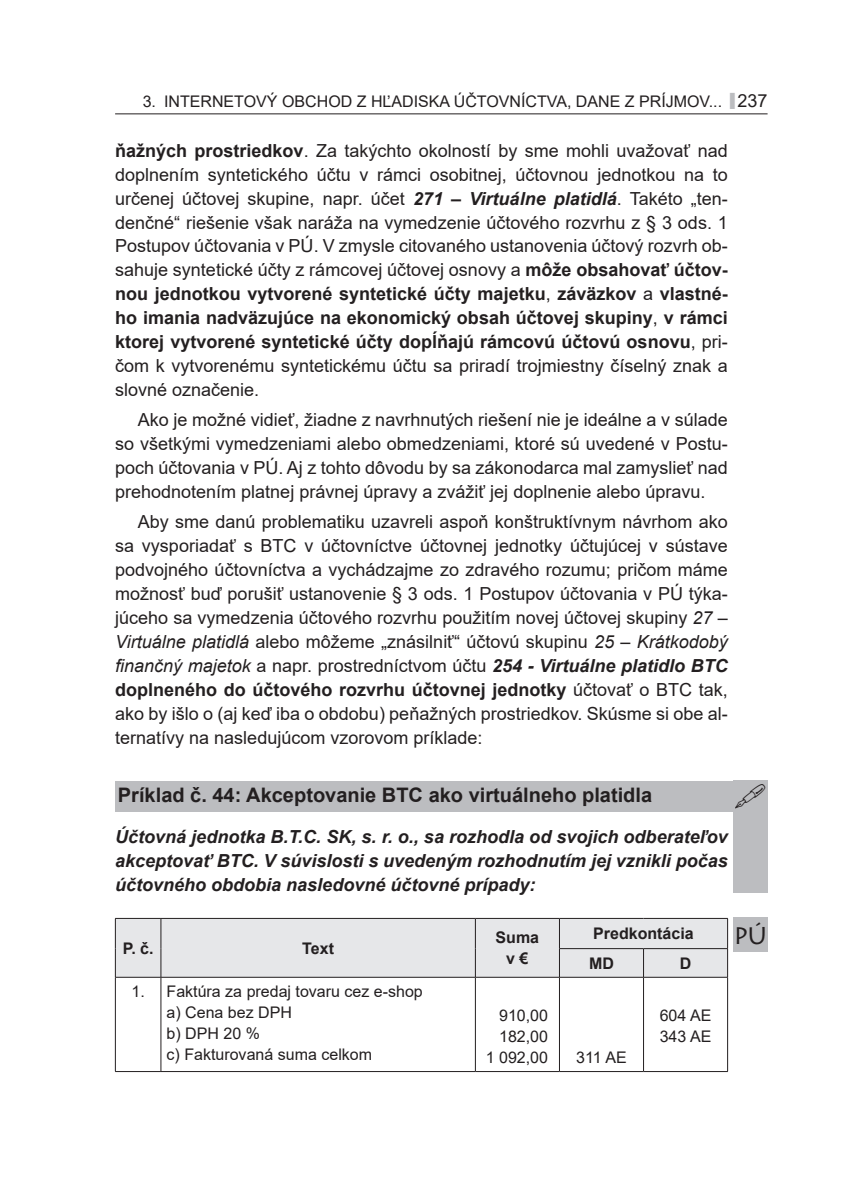
<style>
.page{position:relative;width:843px;height:1194px;background:#fff}
.page>*{position:absolute;margin:0;border:0;box-sizing:border-box;transform-origin:0 0}
.t1{font:24px "Lithos Pro";color:#231f20}
.t2{font:700 20px "Arial";color:#231f20}
.t3{font:18px/24px "Arial";color:#231f20;text-align:justify}
.t4{font:italic 700 18px/24px "Arial";color:#231f20;text-align:justify}
.t5{font:16px/20.8px "Arial";color:#231f20}
.t6{font:700 16px/20.8px "Arial";color:#231f20;text-align:center}
.s1{font-weight:700}
.s2{font-weight:700;font-style:italic}
.s3{font-style:italic}
</style>
<div class="page">
<hr style="left:115px;top:113px;width:652px;height:1px;background:#231f20">
<div style="left:733px;top:781px;width:34px;height:112px;background:#bcbdc0"></div>
<div style="left:115px;top:781px;width:619px;height:31px;background:#bcbdc0"></div>
<hr style="left:160px;top:977px;width:1px;height:94px;background:#231f20">
<hr style="left:475px;top:977px;width:1px;height:94px;background:#231f20">
<hr style="left:559px;top:977px;width:1px;height:94px;background:#231f20">
<hr style="left:643px;top:977px;width:1px;height:94px;background:#231f20">
<hr style="left:115px;top:1071px;width:46px;height:1px;background:#231f20">
<hr style="left:161px;top:1071px;width:314px;height:1px;background:#231f20">
<hr style="left:475px;top:1071px;width:84px;height:1px;background:#231f20">
<hr style="left:559px;top:1071px;width:84px;height:1px;background:#231f20">
<hr style="left:643px;top:1071px;width:84px;height:1px;background:#231f20">
<hr style="left:115px;top:977px;width:1px;height:94px;background:#231f20">
<hr style="left:727px;top:977px;width:1px;height:94px;background:#231f20">
<div style="left:115px;top:918px;width:613px;height:59px;background:#e6e7e9"></div>
<hr style="left:115px;top:977px;width:46px;height:1px;background:#231f20">
<hr style="left:161px;top:977px;width:314px;height:1px;background:#231f20">
<hr style="left:475px;top:977px;width:84px;height:1px;background:#231f20">
<hr style="left:559px;top:977px;width:84px;height:1px;background:#231f20">
<hr style="left:643px;top:977px;width:84px;height:1px;background:#231f20">
<div style="left:733px;top:918px;width:34px;height:34px;background:#bcbdc0"></div>
<p class="t5" style="left:143px;top:91px;width:581px">3. INTERNETOVÝ OBCHOD Z HĽADISKA ÚČTOVNÍCTVA, DANE Z PRÍJMOV...</p>
<p class="t3" style="left:737px;top:89px;width:32px">237</p>
<p class="t3" style="left:115px;top:138px;width:614px"><span class="s1">ňažných prostriedkov</span>. Za takýchto okolností by sme mohli uvažovať nad doplnením syntetického účtu v rámci osobitnej, účtovnou jednotkou na to určenej účtovej skupine, napr. účet <span class="s2">271 – Virtuálne platidlá</span>. Takéto „ten&shy;denčné“ riešenie však naráža na vymedzenie účtového rozvrhu z § 3 ods. 1<br>Postupov účtovania v PÚ. V zmysle citovaného ustanovenia účtový rozvrh ob&shy;sahuje syntetické účty z rámcovej účtovej osnovy a <span class="s1">môže obsahovať účtov&shy;nou jednotkou vytvorené syntetické účty majetku</span>, <span class="s1">záväzkov</span> a <span class="s1">vlastné&shy;ho imania nadväzujúce na ekonomický obsah účtovej skupiny</span>, <span class="s1">v rámci ktorej vytvorené syntetické účty dopĺňajú rámcovú účtovú osnovu</span>, pri&shy;čom k vytvorenému syntetickému účtu sa priradí trojmiestny číselný znak a slovné označenie.</p>
<p class="t3" style="left:115px;top:408px;width:614px;text-indent:23px">Ako je možné vidieť, žiadne z navrhnutých riešení nie je ideálne a v súlade so všetkými vymedzeniami alebo obmedzeniami, ktoré sú uvedené v Postu&shy;poch účtovania v PÚ. Aj z tohto dôvodu by sa zákonodarca mal zamyslieť nad prehodnotením platnej právnej úpravy a zvážiť jej doplnenie alebo úpravu.</p>
<p class="t3" style="left:115px;top:509px;width:614px;text-indent:23px">Aby sme danú problematiku uzavreli aspoň konštruktívnym návrhom ako sa vysporiadať s BTC v účtovníctve účtovnej jednotky účtujúcej v sústave podvojného účtovníctva a vychádzajme zo zdravého rozumu; pričom máme možnosť buď porušiť ustanovenie § 3 ods. 1 Postupov účtovania v PÚ týka&shy;júceho sa vymedzenia účtového rozvrhu použitím novej účtovej skupiny <span class="s3">27 – Virtuálne platidlá</span> alebo môžeme „znásilniť“ účtovú skupinu <span class="s3">25 – Krátkodobý finančný majetok</span> a napr. prostredníctvom účtu <span class="s2">254 - Virtuálne platidlo BTC </span><span class="s1">doplneného do účtového rozvrhu účtovnej jednotky</span> účtovať o BTC tak, ako by išlo o (aj keď iba o obdobu) peňažných prostriedkov. Skúsme si obe al&shy;ternatívy na nasledujúcom vzorovom príklade:</p>
<p class="t2" style="left:118px;top:781px;width:535px">Príklad č. 44: Akceptovanie BTC ako virtuálneho platidla</p>
<p class="t4" style="left:115px;top:825px;width:614px">Účtovná jednotka B.T.C. SK, s. r. o., sa rozhodla od svojich odberateľov akceptovať BTC. V súvislosti s uvedeným rozhodnutím jej vznikli počas účtovného obdobia nasledovné účtovné prípady:</p>
<p class="t6" style="left:123px;top:938px;width:32px">P. č.</p>
<p class="t6" style="left:302px;top:938px;width:33px">Text</p>
<p class="t6" style="left:495px;top:927px;width:45px">Suma v €</p>
<p class="t6" style="left:589px;top:919px;width:106px;line-height:29.4px;text-align:left">Predkontácia<br>MD</p>
<p class="t6" style="left:679px;top:953px;width:13px">D</p>
<p class="t5" style="left:166px;top:981px;width:258px;text-indent:-35px">1. Faktúra za predaj tovaru cez e-shop a) Cena bez DPH<br>b) DPH 20 %<br>c) Fakturovaná suma celkom</p>
<p class="t5" style="left:485px;top:1005px;width:64px;text-align:right">910,00<br>182,00<br>1 092,00</p>
<p class="t5" style="left:576px;top:1047px;width:52px">311 AE</p>
<p class="t5" style="left:659px;top:1005px;width:53px">604 AE<br>343 AE</p>
<h1 class="t1" style="left:733px;top:921px;width:35px">PÚ</h1>
</div>
